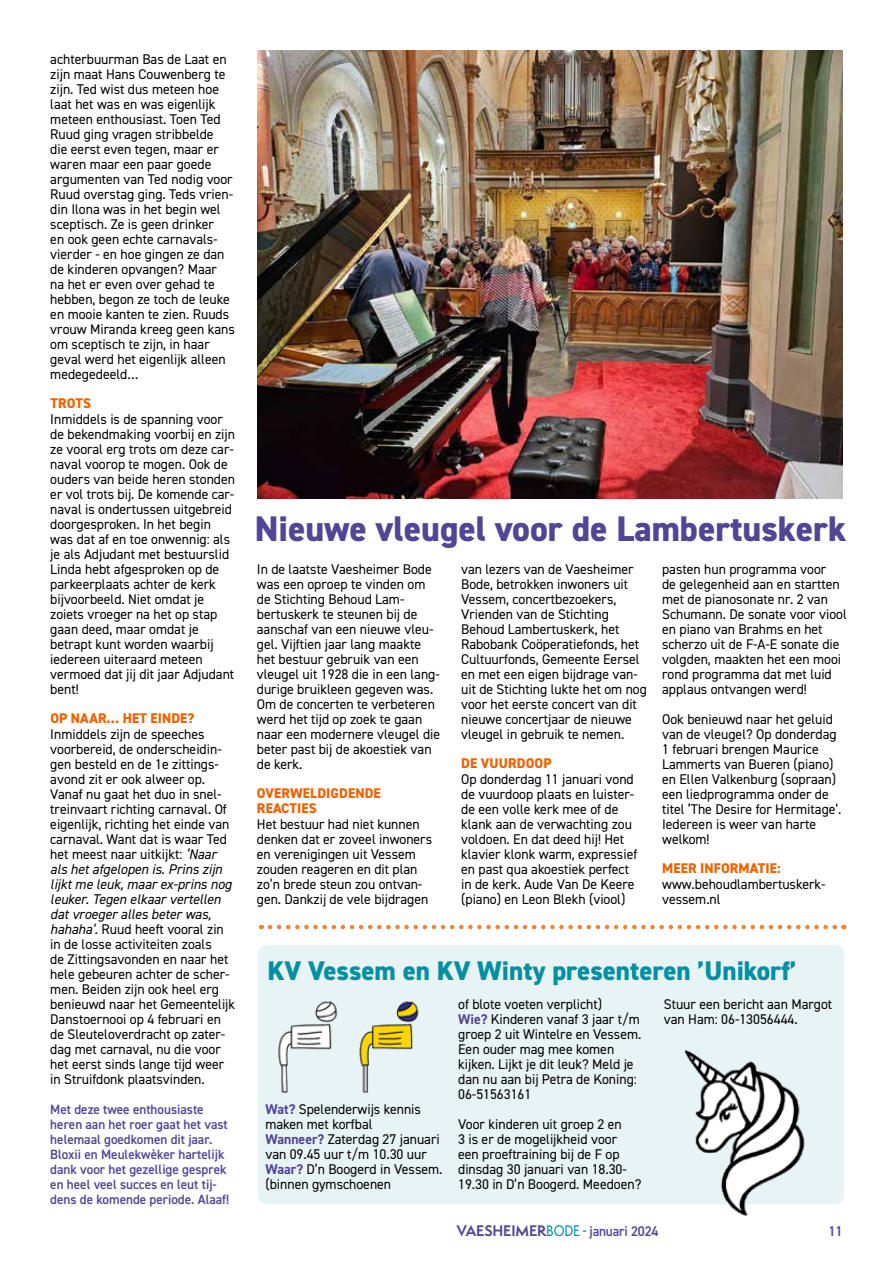
<style>
.page{position:relative;width:893px;height:1263px;background:#fff}
.page>*{position:absolute;margin:0;border:0;box-sizing:border-box;transform-origin:0 0}
.t1{font:800 35.7px "DIN2014";color:#534595}
.t2{font:800 27px "DIN2014";color:#0090a1}
.t3{font:14.1px/15px "DIN2014";color:#000}
.t4{font:800 14.1px/15px "DIN2014";letter-spacing:.01em;color:#ee6300}
.t5{font:600 14.1px "DIN2014";letter-spacing:-.01em;color:#534595;scale:.95 1}
.t6{font:600 14.1px "DIN2014";letter-spacing:-.01em;color:#534595}
.t7{font:600 13.5px/15px "DIN2014";color:#534595}
.s1{font-style:italic}
.s2{font-weight:700;color:#534595}
.s3{font-family:"Semplicita Pro";font-weight:700}
.s4{font-family:"Semplicita Pro";font-weight:500;color:#0090a1}
.s5{color:#0090a1}
</style>
<div class="page">
<div style="left:258px;top:945px;width:586px;height:259px;background:#e8f3f5;border-radius:9px"></div>
<img style="left:257px;top:50px;width:585px;height:448px">
<img style="left:684px;top:1049px;width:158px;height:167px">
<img style="left:278px;top:1001px;width:141px;height:93px">
<svg style="left:270px;top:925px;width:574px;height:4px"></svg>
<p class="t3" style="left:50px;top:51px;width:186px">achterbuurman Bas de Laat en zijn maat Hans Couwenberg te zijn. Ted wist dus meteen hoe laat het was en was eigenlijk meteen enthousiast. Toen Ted<br>Ruud ging vragen stribbelde<br>die eerst even tegen, maar er waren maar een paar goede argumenten van Ted nodig voor<br>Ruud overstag ging. Teds vrien&shy;din Ilona was in het begin wel sceptisch. Ze is geen drinker<br>en ook geen echte carnavals&shy;vierder - en hoe gingen ze dan de kinderen opvangen? Maar<br>na het er even over gehad te hebben, begon ze toch de leuke en mooie kanten te zien. Ruuds vrouw Miranda kreeg geen kans om sceptisch te zijn, in haar geval werd het eigenlijk alleen medegedeeld…</p>
<p class="t4" style="left:50px;top:395px;width:42px">TROTS</p>
<p class="t3" style="left:50px;top:411px;width:186px">Inmiddels is de spanning voor de bekendmaking voorbij en zijn ze vooral erg trots om deze car&shy;naval voorop te mogen. Ook de ouders van beide heren stonden er vol trots bij. De komende car&shy;naval is ondertussen uitgebreid doorgesproken. In het begin was dat af en toe onwennig: als je als Adjudant met bestuurslid<br>Linda hebt afgesproken op de parkeerplaats achter de kerk bijvoorbeeld. Niet omdat je zoiets vroeger na het op stap gaan deed, maar omdat je betrapt kunt worden waarbij iedereen uiteraard meteen vermoed dat jij dit jaar Adjudant bent!</p>
<p class="t4" style="left:50px;top:710px;width:145px">OP NAAR… HET EINDE?</p>
<p class="t3" style="left:50px;top:726px;width:186px">Inmiddels zijn de speeches voorbereid, de onderscheidin&shy;gen besteld en de 1e zittings&shy;avond zit er ook alweer op.<br>Vanaf nu gaat het duo in snel&shy;treinvaart richting carnaval. Of eigenlijk, richting het einde van carnaval. Want dat is waar Ted het meest naar uitkijkt: <span class="s1">‘Naar als het afgelopen is. Prins zijn lijkt me leuk, maar ex-prins nog leuker. Tegen elkaar vertellen dat vroeger alles beter was, hahaha’.</span> Ruud heeft vooral zin in de losse activiteiten zoals<br>de Zittingsavonden en naar het hele gebeuren achter de scher&shy;men. Beiden zijn ook heel erg benieuwd naar het Gemeentelijk<br>Danstoernooi op 4 februari en de Sleuteloverdracht op zater&shy;dag met carnaval, nu die voor het eerst sinds lange tijd weer in Struifdonk plaatsvinden.</p>
<p class="t7" style="left:50px;top:1102px;width:180px">Met deze twee enthousiaste heren aan het roer gaat het vast helemaal goedkomen dit jaar.<br>Bloxii en Meulekwèker hartelijk dank voor het gezellige gesprek en heel veel succes en leut tij&shy;dens de komende periode. Alaaf!</p>
<h1 class="t1" style="left:255px;top:505px;width:593px">Nieuwe vleugel voor de Lambertuskerk</h1>
<p class="t3" style="left:257px;top:561px;width:185px">In de laatste Vaesheimer Bode was een oproep te vinden om de Stichting Behoud Lam&shy;bertuskerk te steunen bij de aanschaf van een nieuwe vleu&shy;gel. Vijftien jaar lang maakte het bestuur gebruik van een vleugel uit 1928 die in een lang&shy;durige bruikleen gegeven was.<br>Om de concerten te verbeteren werd het tijd op zoek te gaan naar een modernere vleugel die beter past bij de akoestiek van de kerk.</p>
<p class="t4" style="left:257px;top:785px;width:125px">OVERWELDIGDENDE<br>REACTIES</p>
<p class="t3" style="left:257px;top:816px;width:177px">Het bestuur had niet kunnen denken dat er zoveel inwoners en verenigingen uit Vessem zouden reageren en dit plan zo’n brede steun zou ontvan&shy;gen. Dankzij de vele bijdragen</p>
<p class="t3" style="left:461px;top:561px;width:187px">van lezers van de Vaesheimer<br>Bode, betrokken inwoners uit<br>Vessem, concertbezoekers,<br>Vrienden van de Stichting<br>Behoud Lambertuskerk, het<br>Rabobank Coöperatiefonds, het<br>Cultuurfonds, Gemeente Eersel en met een eigen bijdrage van&shy;uit de Stichting lukte het om nog voor het eerste concert van dit nieuwe concertjaar de nieuwe vleugel in gebruik te nemen.</p>
<p class="t4" style="left:461px;top:755px;width:92px">DE VUURDOOP</p>
<p class="t3" style="left:461px;top:771px;width:178px">Op donderdag 11 januari vond de vuurdoop plaats en luister&shy;de een volle kerk mee of de klank aan de verwachting zou voldoen. En dat deed hij! Het klavier klonk warm, expressief en past qua akoestiek perfect in de kerk. Aude Van De Keere (piano) en Leon Blekh (viool)</p>
<p class="t3" style="left:662px;top:561px;width:186px">pasten hun programma voor<br>de gelegenheid aan en startten met de pianosonate nr. 2 van<br>Schumann. De sonate voor viool en piano van Brahms en het scherzo uit de F-A-E sonate die volgden, maakten het een mooi rond programma dat met luid applaus ontvangen werd!</p>
<p class="t3" style="left:662px;top:711px;width:181px">Ook benieuwd naar het geluid van de vleugel? Op donderdag<br>1 februari brengen Maurice<br>Lammerts van Bueren (piano) en Ellen Valkenburg (sopraan) een liedprogramma onder de titel ‘The Desire for Hermitage’.<br>Iedereen is weer van harte welkom!</p>
<p class="t4" style="left:662px;top:860px;width:120px">MEER INFORMATIE:</p>
<p class="t3" style="left:662px;top:876px;width:165px">www.behoudlambertuskerk&shy;vessem.nl</p>
<h2 class="t2" style="left:267px;top:953px;width:531px">KV Vessem en KV Winty presenteren ’Unikorf’</h2>
<p class="t3" style="left:458px;top:996px;width:185px">of blote voeten verplicht)<br><span class="s2">Wie?</span> Kinderen vanaf 3 jaar t/m groep 2 uit Wintelre en Vessem.<br>Een ouder mag mee komen kijken. Lijkt je dit leuk? Meld je dan nu aan bij Petra de Koning:<br>06-51563161</p>
<p class="t3" style="left:458px;top:1116px;width:185px">Voor kinderen uit groep 2 en<br>3 is er de mogelijkheid voor<br>een proeftraining bij de F op dinsdag 30 januari van 18.30-<br>19.30 in D’n Boogerd. Meedoen?</p>
<p class="t3" style="left:664px;top:996px;width:170px">Stuur een bericht aan Margot van Ham: 06-13056444.</p>
<p class="t3" style="left:265px;top:1101px;width:179px"><span class="s2">Wat?</span> Spelenderwijs kennis maken met korfbal<br><span class="s2">Wanneer?</span> Zaterdag 27 januari van 09.45 uur t/m 10.30 uur<br><span class="s2">Waar?</span> D’n Boogerd in Vessem. (binnen gymschoenen</p>
<p class="t5" style="left:457px;top:1222px;width:214px"><span class="s3">VAESHEIMER</span><span class="s4">BODE</span> <span class="s5">-</span> januari 2024</p>
<p class="t6" style="left:828px;top:1222px;width:16px">11</p>
</div>
